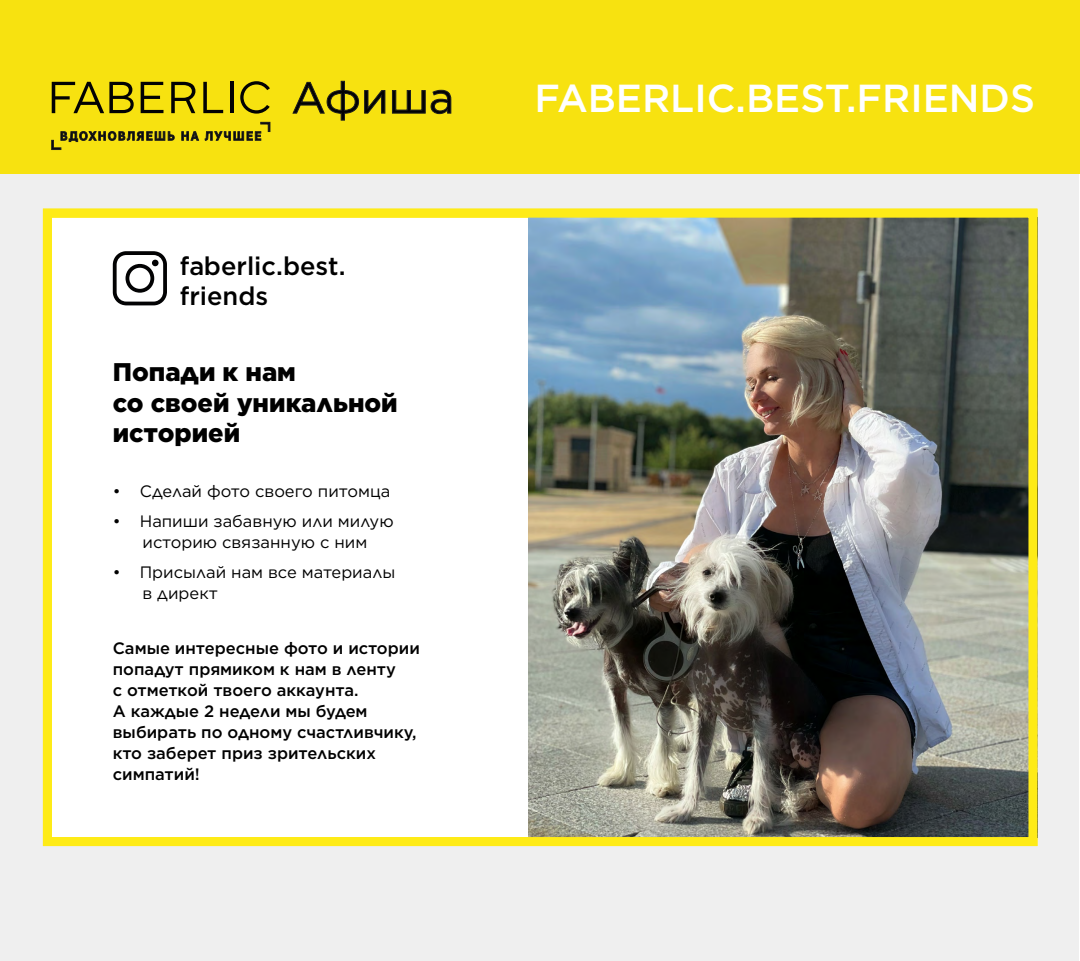
<style>
.page{position:relative;width:1080px;height:961px;background:#fff}
.page>*{position:absolute;margin:0;border:0;box-sizing:border-box;transform-origin:0 0}
.t1{font:500 39px "Gotham";color:#fff}
.t2{font:900 25.5px/30.6px "Gotham";color:#000}
.t3{font:500 25.5px/30px "Gotham";color:#000}
.t4{font:500 16.5px/21px "Gotham";color:#000}
.t5{font:16.5px/21px "Gotham";color:#000;text-align:center}
</style>
<div class="page">
<div style="left:1px;top:0;width:1078px;height:960px;background:#efefef"></div>
<div style="left:0;top:0;width:1080px;height:173px;background:#f7e210"></div>
<svg style="left:141px;top:82px;width:22px;height:31px"></svg>
<svg style="left:203px;top:82px;width:20px;height:31px"></svg>
<hr style="left:231px;top:82px;width:3px;height:31px;background:#020203">
<svg style="left:171px;top:82px;width:24px;height:31px"></svg>
<svg style="left:52px;top:82px;width:82px;height:31px"></svg>
<svg style="left:240px;top:81px;width:30px;height:33px"></svg>
<svg style="left:51px;top:131px;width:124px;height:19px"></svg>
<svg style="left:181px;top:131px;width:18px;height:10px"></svg>
<svg style="left:205px;top:122px;width:65px;height:19px"></svg>
<svg style="left:292px;top:81px;width:93px;height:39px"></svg>
<svg style="left:392px;top:90px;width:59px;height:24px"></svg>
<div style="left:43px;top:208px;width:994px;height:637px;background:#fff"></div>
<svg style="left:113px;top:251px;width:54px;height:54px"></svg>
<div style="left:152px;top:259px;width:7px;height:7px;background:#020203;border-radius:50%"></div>
<img style="left:529px;top:218px;width:498px;height:617px">
<div style="left:43px;top:208px;width:994px;height:637px;border:9px solid #feeb17"></div>
<h2 class="t3" style="left:180px;top:250px;width:167px">faberlic.best. friends</h2>
<h2 class="t2" style="left:113px;top:356px;width:287px">Попади к нам<br>со своей уникальной историей</h2>
<p class="t5" style="left:113px;top:480px;width:279px">• Сделай фото своего питомца</p>
<p class="t5" style="left:113px;top:510px;width:282px">• Напиши забавную или милую историю связанную с ним</p>
<p class="t5" style="left:143px;top:561px;width:254px;text-align:left;text-indent:-30px">• Присылай нам все материалы в директ</p>
<p class="t4" style="left:113px;top:637px;width:309px">Самые интересные фото и истории попадут прямиком к нам в ленту<br>с отметкой твоего аккаунта.<br>А каждые 2 недели мы будем выбирать по одному счастливчику, кто заберет приз зрительских симпатий!</p>
<h1 class="t1" style="left:535px;top:73px;width:502px">FABERLIC.BEST.FRIENDS</h1>
</div>
